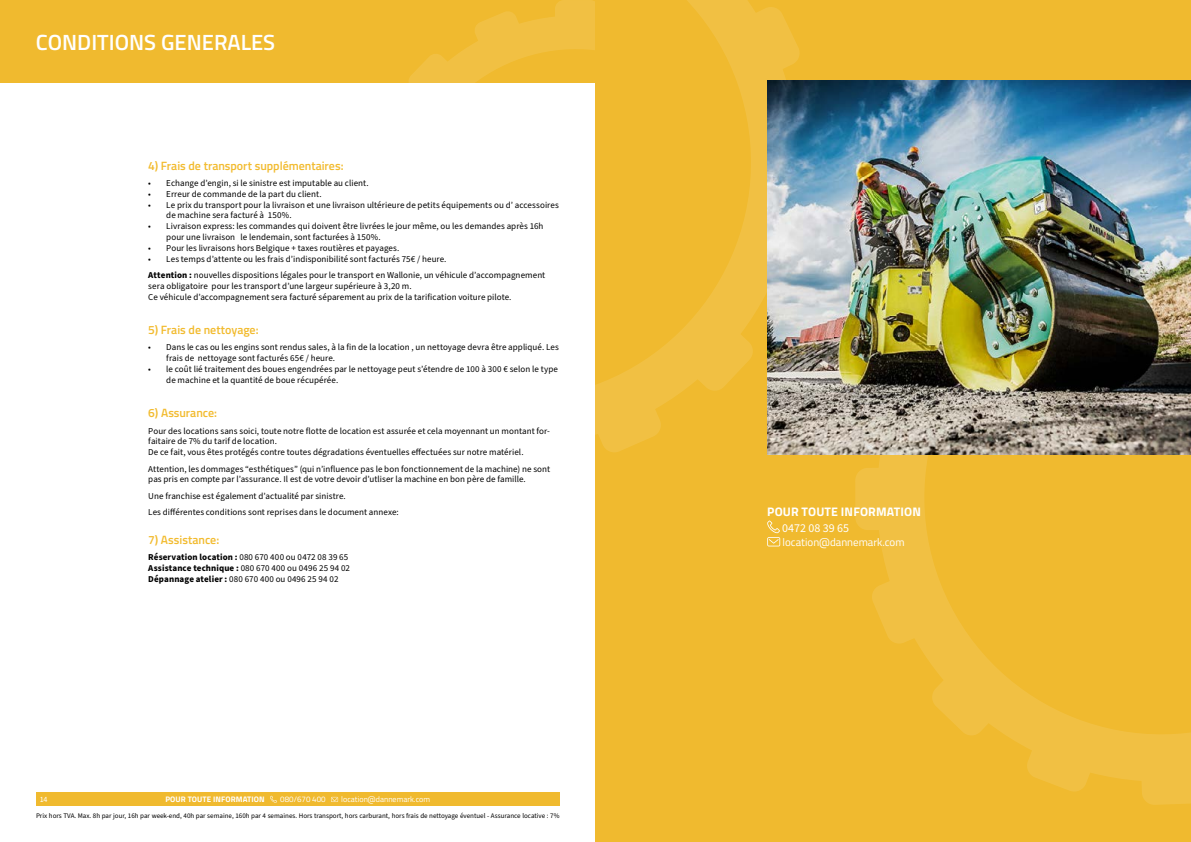
<style>
.page{position:relative;width:1191px;height:842px;background:#fff}
.page>*{position:absolute;margin:0;border:0;box-sizing:border-box;transform-origin:0 0}
.t1{font:600 22px "Titillium Web";color:#fff}
.t2{font:700 12.4px "Titillium Web";letter-spacing:.01em;color:#fff}
.t3{font:600 12px "Titillium Web";color:#f2bb2f}
.t4{font:12px "Source Sans Pro";color:#fff}
.t5{font:11px "Titillium Web";color:#fff}
.t6{font:9px/10.8px "Source Sans Pro";letter-spacing:.005em;color:#000}
.t7{font:8px "Titillium Web";color:#fff}
.t8{font:700 8px "Titillium Web";letter-spacing:.01em;color:#fff}
.t9{font:8px "Source Sans Pro";color:#fff}
.t10{font:7px "Source Sans Pro";color:#000}
.s1{font-weight:700}
</style>
<div class="page">
<div style="left:36px;top:792px;width:523px;height:14px;background:#f0ba2f"></div>
<div style="left:0;top:0;width:595px;height:82px;background:#f0ba2f"></div>
<svg style="left:409px;top:0;width:186px;height:82px"></svg>
<div style="left:595px;top:0;width:596px;height:842px;background:#f0ba2f"></div>
<svg style="left:855px;top:455px;width:336px;height:350px"></svg>
<svg style="left:595px;top:0;width:226px;height:455px"></svg>
<img style="left:768px;top:81px;width:423px;height:374px">
<svg style="left:767px;top:520px;width:13px;height:26px"></svg>
<svg style="left:270px;top:796px;width:7px;height:7px"></svg>
<svg style="left:331px;top:797px;width:7px;height:5px"></svg>
<h1 class="t1" style="left:36px;top:26px;width:241px">CONDITIONS GENERALES</h1>
<h3 class="t3" style="left:148px;top:156px;width:197px">4) Frais de transport supplémentaires:</h3>
<p class="t6" style="left:148px;top:178px;width:222px">• Echange d’engin, si le sinistre est imputable au client.</p>
<p class="t6" style="left:148px;top:189px;width:175px">• Erreur de commande de la part du client.</p>
<p class="t6" style="left:166px;top:199px;width:394px;text-indent:-18px">• Le prix du transport pour la livraison et une livraison ultérieure de petits équipements ou d’ accessoires de machine sera facturé à 150%.</p>
<p class="t6" style="left:166px;top:221px;width:379px;text-indent:-18px">• Livraison express: les commandes qui doivent être livrées le jour même, ou les demandes après 16h pour une livraison le lendemain, sont facturées à 150%.</p>
<p class="t6" style="left:148px;top:243px;width:252px">• Pour les livraisons hors Belgique + taxes routières et payages.</p>
<p class="t6" style="left:148px;top:251px;width:398px;line-height:16.5px">• Les temps d’attente ou les frais d’indisponibilité sont facturés 75€ / heure.<br><span class="s1">Attention :</span> nouvelles dispositions légales pour le transport en Wallonie, un véhicule d’accompagnement</p>
<p class="t6" style="left:148px;top:281px;width:365px">sera obligatoire pour les transport d’une largeur supérieure à 3,20 m.<br>Ce véhicule d’accompagnement sera facturé séparement au prix de la tarification voiture pilote.</p>
<h3 class="t3" style="left:148px;top:321px;width:112px">5) Frais de nettoyage:</h3>
<p class="t6" style="left:166px;top:342px;width:394px;text-indent:-18px">• Dans le cas ou les engins sont rendus sales, à la fin de la location , un nettoyage devra être appliqué. Les frais de nettoyage sont facturés 65€ / heure.</p>
<p class="t6" style="left:166px;top:364px;width:393px;text-indent:-18px">• le coût lié traitement des boues engendrées par le nettoyage peut s’étendre de 100 à 300 € selon le type de machine et la quantité de boue récupérée.</p>
<h3 class="t3" style="left:148px;top:404px;width:70px">6) Assurance:</h3>
<p class="t6" style="left:148px;top:425px;width:403px">Pour des locations sans soici, toute notre flotte de location est assurée et cela moyennant un montant for&shy;faitaire de 7% du tarif de location.<br>De ce fait, vous êtes protégés contre toutes dégradations éventuelles effectuées sur notre matériel.</p>
<p class="t6" style="left:148px;top:463px;width:403px">Attention, les dommages “esthétiques” (qui n’influence pas le bon fonctionnement de la machine) ne sont pas pris en compte par l’assurance. Il est de votre devoir d’utliser la machine en bon père de famille.</p>
<p class="t6" style="left:148px;top:488px;width:252px;line-height:16.5px">Une franchise est également d’actualité par sinistre.<br>Les différentes conditions sont reprises dans le document annexe:</p>
<h3 class="t3" style="left:148px;top:531px;width:72px">7) Assistance:</h3>
<p class="t6" style="left:148px;top:552px;width:203px"><span class="s1">Réservation location :</span> 080 670 400 ou 0472 08 39 65<br><span class="s1">Assistance technique :</span> 080 670 400 ou 0496 25 94 02<br><span class="s1">Dépannage atelier :</span> 080 670 400 ou 0496 25 94 02</p>
<p class="t9" style="left:40px;top:794px;width:9px">14</p>
<p class="t8" style="left:165px;top:793px;width:101px">POUR TOUTE INFORMATION</p>
<p class="t7" style="left:280px;top:793px;width:47px">080/670 400</p>
<p class="t7" style="left:341px;top:793px;width:90px">location@dannemark.com</p>
<p class="t10" style="left:36px;top:811px;width:525px">Prix hors TVA. Max. 8h par jour, 16h par week-end, 40h par semaine, 160h par 4 semaines. Hors transport, hors carburant, hors frais de nettoyage éventuel - Assurance locative : 7%</p>
<h2 class="t2" style="left:767px;top:502px;width:155px">POUR TOUTE INFORMATION</h2>
<h3 class="t4" style="left:782px;top:520px;width:68px">0472 08 39 65</h3>
<p class="t5" style="left:782px;top:534px;width:123px">location@dannemark.com</p>
</div>
